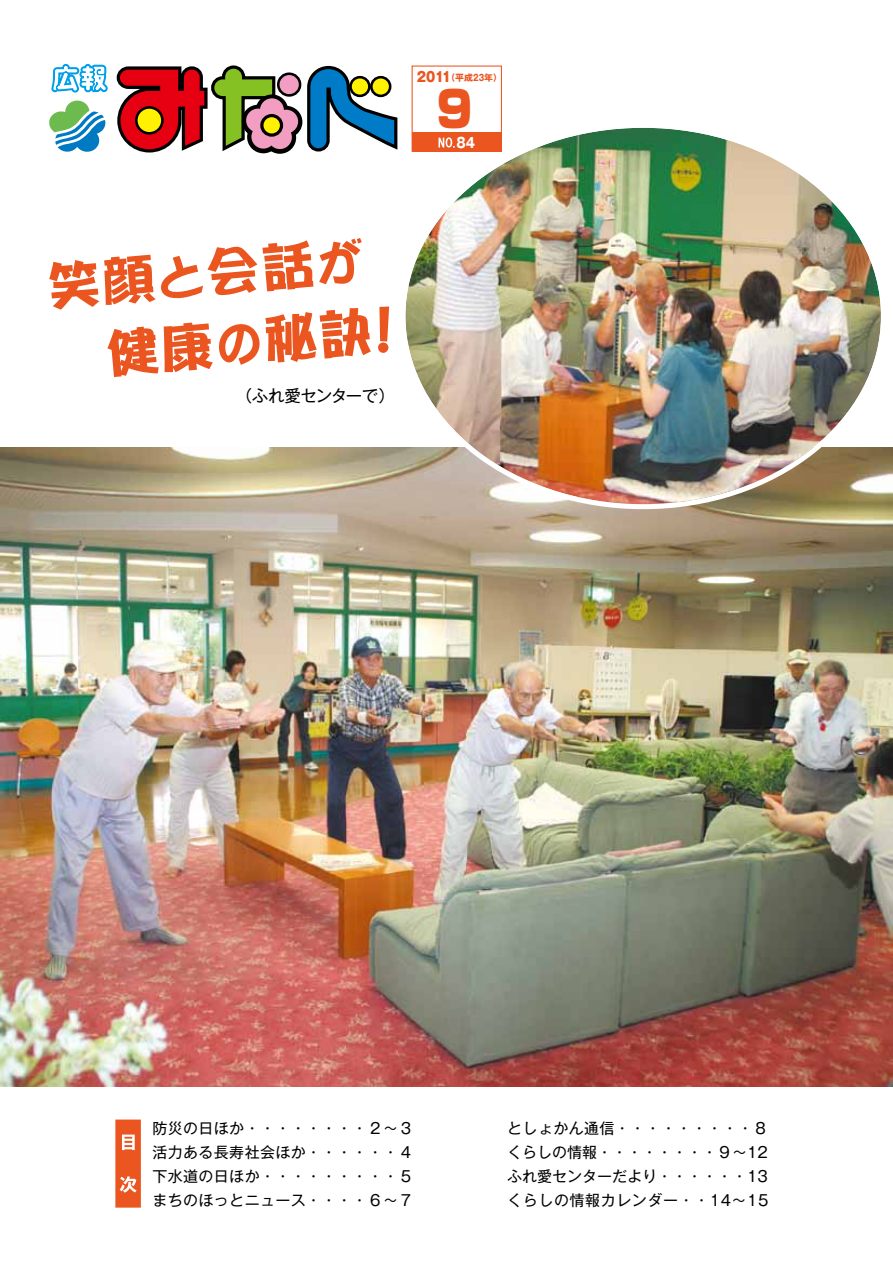
<style>
.page{position:relative;width:893px;height:1263px;background:#fff}
.page>*{position:absolute;margin:0;border:0;box-sizing:border-box;transform-origin:0 0}
.t1{font:52.5px "DFPOP1 Std W12 90 pv RKSJ H";color:#ea5520}
.t2{font:49.5px "Shin Go Pro Ultra 90 pv RKSJ H";color:#ea5520;scale:.91 1}
.t3{font:16.5px "Gothic MB101 Pro Regular 90 pv RKSJ H";letter-spacing:-.025em;color:#000}
.t4{font:15px/24px "Gothic MB101 Pro Regular 90 pv RKSJ H";letter-spacing:.025em;color:#000;text-align:justify}
.t5{font:13.95px "Gothic MB101 Pro Bold 90 pv RKSJ H";color:#fff;scale:.88 1}
.t6{font:13.5px "Gothic MB101 Pro Heavy 90 pv RKSJ H";color:#ea5520;scale:.9 1}
.t7{font:9px "Gothic MB101 Pro Bold 90 pv RKSJ H";color:#ea5520}
.s1{font-size:47.25px}
</style>
<div class="page">
<img style="left:0;top:448px;width:893px;height:638px">
<img style="left:400px;top:123px;width:486px;height:386px">
<svg style="left:115px;top:1119px;width:26px;height:88px;background:#ec6d40"></svg>
<svg style="left:49px;top:63px;width:358px;height:104px"></svg>
<div style="left:412px;top:66px;width:90px;height:86px;background:#fff;border:1px solid #ea5520"></div>
<div style="left:412px;top:132px;width:89px;height:19px;background:#ea5520"></div>
<svg style="left:438px;top:137px;width:17px;height:11px"></svg>
<p class="t6" style="left:417px;top:65px;width:40px">2011</p>
<p class="t7" style="left:446px;top:70px;width:57px">（平成23年(</p>
<h2 class="t2" style="left:436px;top:70px;width:42px">9</h2>
<h1 class="t1" style="left:45px;top:258px;width:318px;rotate:-5deg">笑顔<span class="s1">と</span>会話<span class="s1">が</span></h1>
<h1 class="t1" style="left:104px;top:326px;width:267px;rotate:-5deg">健康<span class="s1">の</span>秘訣</h1>
<p class="t3" style="left:236px;top:382px;width:161px">（ふれ愛センターで(</p>
<p class="t5" style="left:456px;top:131px;width:23px">84</p>
<p class="t4" style="left:152px;top:1114px;width:262px">防災の日ほか・・・・・・・・２~３活力ある長寿社会ほか・・・・・・４下水道の日ほか・・・・・・・・・５まちのほっとニュース・・・・６~７</p>
<p class="t4" style="left:507px;top:1114px;width:263px">としょかん通信・・・・・・・・・８くらしの情報・・・・・・・・９~12ふれ愛センターだより・・・・・・13くらしの情報カレンダー・・14~15</p>
</div>
